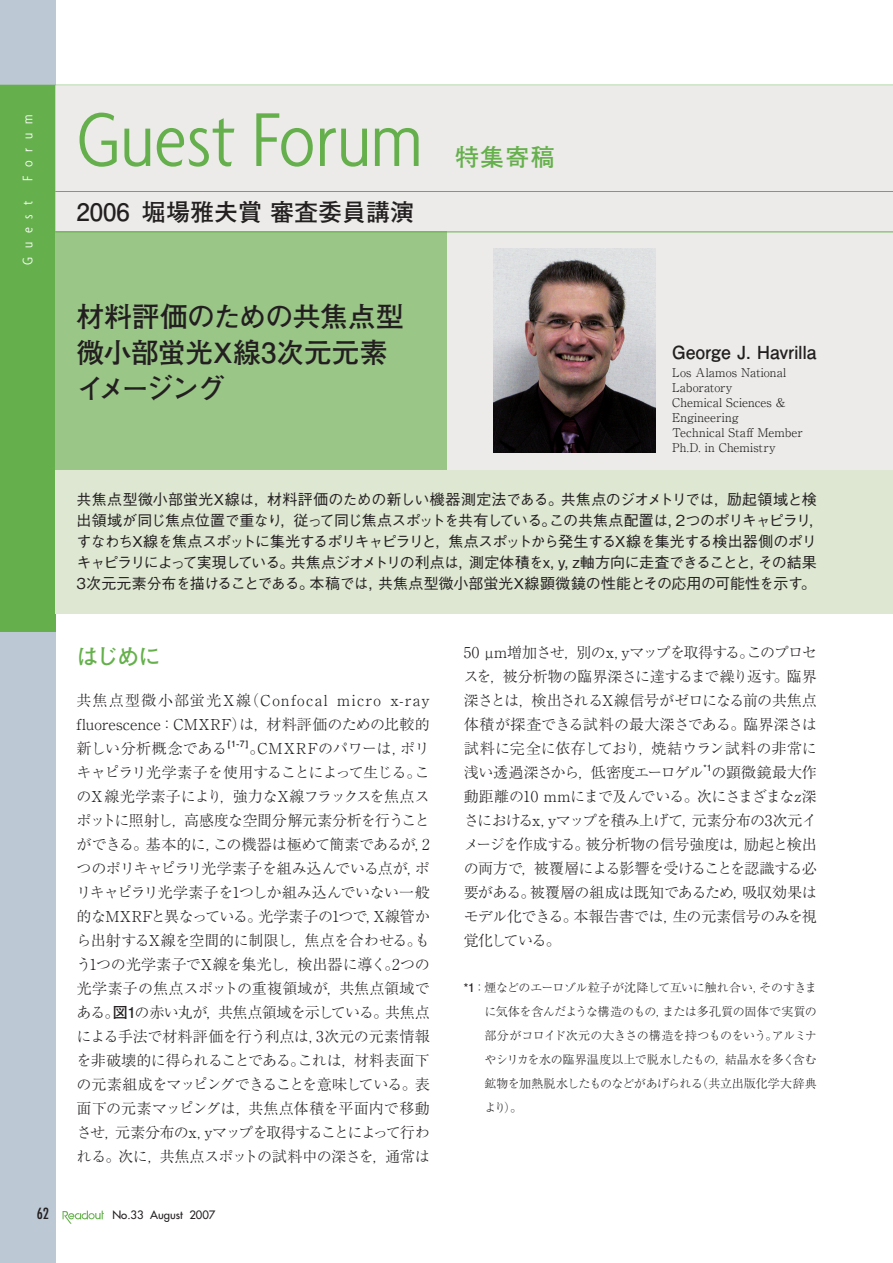
<style>
.page{position:relative;width:893px;height:1263px;background:#fff}
.page>*{position:absolute;margin:0;border:0;box-sizing:border-box;transform-origin:0 0}
.t1{font:300 condensed 82.5px "Agenda";color:#65b04c}
.t2{font:27.75px/36px "Futo Go B101 Pro Bold 90 pv RKSJ H";letter-spacing:-.01em;color:#231f20}
.t3{font:24px "Futo Go B101 Pro Bold 90 pv RKSJ H";color:#231f20}
.t4{font:24px "Futo Go B101 Pro Bold 90 pv RKSJ H";color:#65b04c}
.t5{font:22.5px "Futo Go B101 Pro Bold 90 pv RKSJ H";color:#65b04c}
.t6{font:18px "Futo Go B101 Pro Bold 90 pv RKSJ H";letter-spacing:-.005em;color:#231f20}
.t7{font:15px/24px "Ryumin Pro Light 90 pv RKSJ H";letter-spacing:-.025em;color:#231f20;text-align:justify}
.t8{font:15px/21px "Gothic BBB Pro Medium 90 pv RKSJ H";letter-spacing:-.04em;color:#231f20}
.t9{font:300 condensed 15px "Agenda";letter-spacing:.58em;color:#fff}
.t10{font:condensed 15px "Futura";color:#231f20}
.t11{font:12px/15px "Ryumin Pro Light 90 pv RKSJ H";color:#231f20}
.t12{font:11.25px "Futura";color:#231f20}
.t13{font:8.7px "Futo Go B101 Pro Bold 90 pv RKSJ H";color:#231f20}
.s1{font-family:"Futo Go B101 Pro Bold 90 pv RKSJ H"}
</style>
<div class="page">
<div style="left:0;top:0;width:55px;height:1263px;background:#bcc8d4"></div>
<svg style="left:63px;top:1211px;width:41px;height:13px"></svg>
<div style="left:0;top:85px;width:55px;height:547px;background:#65b04c"></div>
<div style="left:55px;top:85px;width:837px;height:385px;background:#ecebe9"></div>
<div style="left:55px;top:232px;width:391px;height:238px;background:#9ac687"></div>
<div style="left:55px;top:470px;width:837px;height:143px;background:#dde7d1"></div>
<hr style="left:55px;top:232px;width:837px;height:1px;background:#65b04c">
<hr style="left:55px;top:191px;width:600px;height:1px;background:#65b04c">
<hr style="left:655px;top:191px;width:237px;height:1px;background:#65b04c">
<img style="left:493px;top:249px;width:162px;height:204px">
<p class="t9" style="left:19px;top:181px;width:67px;rotate:-90deg">Forum</p>
<h1 class="t1" style="left:77px;top:93px;width:347px">Guest Forum</h1>
<p class="t9" style="left:19px;top:265px;width:65px;rotate:-90deg">Guest</p>
<h3 class="t3" style="left:77px;top:203px;width:339px">2006 堀場雅夫賞 審査委員講演</h3>
<h3 class="t4" style="left:455px;top:148px;width:101px">特集寄稿</h3>
<h2 class="t2" style="left:77px;top:303px;width:329px">材料評価のための共焦点型微小部蛍光X線3次元元素イメージング</h2>
<p class="t6" style="left:672px;top:346px;width:146px">George J. Havrilla</p>
<p class="t11" style="left:672px;top:366px;width:132px">Los Alamos National<br>Laboratory<br>Chemical Sciences &amp;<br>Engineering<br>Technical Staff Member<br>Ph.D. in Chemistry</p>
<p class="t8" style="left:77px;top:491px;width:749px">共焦点型微小部蛍光X線は，材料評価のための新しい機器測定法である。共焦点のジオメトリでは，励起領域と検出領域が同じ焦点位置で重なり，従って同じ焦点スポットを共有している。この共焦点配置は，2つのポリキャピラリ，すなわちX線を焦点スポットに集光するポリキャピラリと，焦点スポットから発生するX線を集光する検出器側のポリキャピラリによって実現している。共焦点ジオメトリの利点は，測定体積をx，y，z軸方向に走査できることと，その結果3次元元素分布を描けることである。本稿では，共焦点型微小部蛍光X線顕微鏡の性能とその応用の可能性を示す。</p>
<h3 class="t5" style="left:77px;top:648px;width:86px">はじめに</h3>
<p class="t7" style="left:77px;top:691px;width:354px">共焦点型微小部蛍光X線（Confocal micro x-ray fluorescence：CMXRF）は，材料評価のための比較的新しい分析概念である</p>
<p class="t13" style="left:228px;top:740px;width:22px">[1-7]</p>
<p class="t7" style="left:77px;top:739px;width:354px;text-indent:173px">。CMXRFのパワーは，ポリキャピラリ光学素子を使用することによって生じる。このＸ線光学素子により，強力なX線フラックスを焦点スポットに照射し，高感度な空間分解元素分析を行うことができる。基本的に，この機器は極めて簡素であるが，2つのポリキャピラリ光学素子を組み込んでいる点が，ポリキャピラリ光学素子を1つしか組み込んでいない一般的なMXRFと異なっている。光学素子の1つで，X線管から出射するX線を空間的に制限し，焦点を合わせる。もう1つの光学素子でX線を集光し，検出器に導く。2つの光学素子の焦点スポットの重複領域が，共焦点領域である。<span class="s1">図1</span>の赤い丸が，共焦点領域を示している。共焦点による手法で材料評価を行う利点は，3次元の元素情報を非破壊的に得られることである。これは，材料表面下の元素組成をマッピングできることを意味している。表面下の元素マッピングは，共焦点体積を平面内で移動させ，元素分布のx，yマップを取得することによって行われる。次に，共焦点スポットの試料中の深さを，通常は</p>
<p class="t10" style="left:37px;top:1207px;width:14px">62</p>
<p class="t12" style="left:112px;top:1210px;width:104px">No.33 August 2007</p>
<p class="t7" style="left:463px;top:643px;width:354px">50 µm増加させ，別のx，yマップを取得する。このプロセスを，被分析物の臨界深さに達するまで繰り返す。臨界深さとは，検出されるX線信号がゼロになる前の共焦点体積が探査できる試料の最大深さである。臨界深さは試料に完全に依存しており，焼結ウラン試料の非常に浅い透過深さから，低密度エーロゲル</p>
<p class="t13" style="left:703px;top:764px;width:10px">*1</p>
<p class="t7" style="left:463px;top:763px;width:354px;text-indent:248px">の顕微鏡最大作動距離の10 mmにまで及んでいる。次にさまざまなz深さにおけるx，yマップを積み上げて，元素分布の3次元イメージを作成する。被分析物の信号強度は，励起と検出の両方で，被覆層による影響を受けることを認識する必要がある。被覆層の組成は既知であるため，吸収効果はモデル化できる。本報告書では，生の元素信号のみを視覚化している。</p>
<p class="t11" style="left:484px;top:977px;width:334px;line-height:24px;text-align:justify;text-indent:-21px"><span class="s1">*1</span>： 煙などのエーロゾル粒子が沈降して互いに触れ合い，そのすきまに気体を含んだような構造のもの，または多孔質の固体で実質の部分がコロイド次元の大きさの構造を持つものをいう。アルミナやシリカを水の臨界温度以上で脱水したもの，結晶水を多く含む鉱物を加熱脱水したものなどがあげられる（共立出版化学大辞典より）。</p>
</div>
